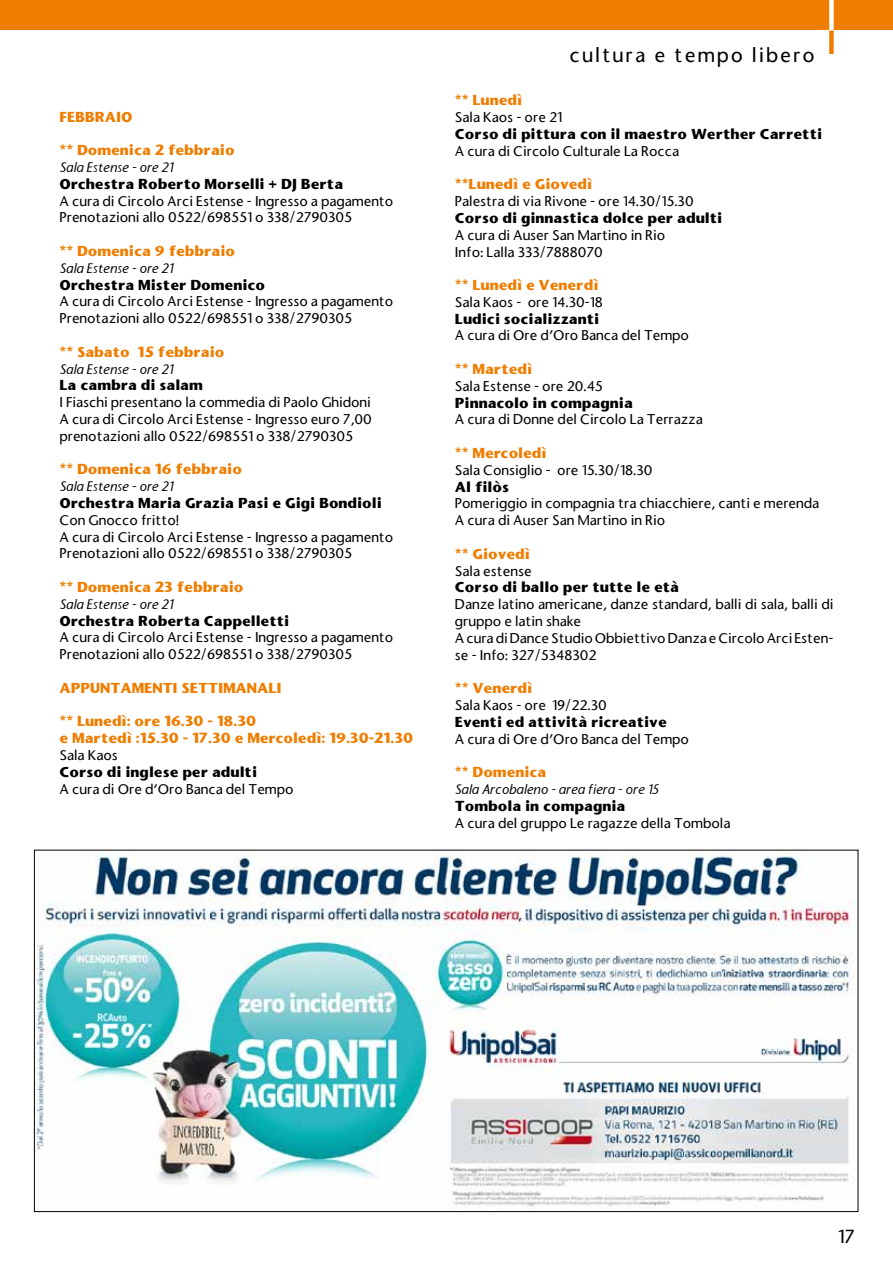
<style>
.page{position:relative;width:893px;height:1263px;background:#fff}
.page>*{position:absolute;margin:0;border:0;box-sizing:border-box;transform-origin:0 0}
.t1{font:500 19.5px "Stone Sans";letter-spacing:.1em;color:#000}
.t2{font:500 18px "Stone Sans";color:#000}
.t3{font:500 13.5px/16.8px "Stone Sans";color:#000}
.t4{font:700 13.5px "Stone Sans";color:#000}
.t5{font:700 13.5px/16.8px "Stone Sans";color:#ef7d00}
.t6{font:italic 500 13.5px "Stone Sans";color:#000}
</style>
<div class="page">
<img style="left:36px;top:853px;width:819px;height:354px">
<div style="left:0;top:0;width:893px;height:30px;background:#ef7d00"></div>
<div style="left:829px;top:30px;width:5px;height:24px;background:#ef7d00"></div>
<div style="left:829px;top:0;width:5px;height:31px;background:#fff"></div>
<p class="t5" style="left:60px;top:108px;width:74px">FEBBRAIO</p>
<p class="t5" style="left:60px;top:142px;width:177px">** Domenica 2 febbraio</p>
<p class="t6" style="left:60px;top:159px;width:115px">Sala Estense - ore 21</p>
<p class="t4" style="left:60px;top:175px;width:285px">Orchestra Roberto Morselli + DJ Berta</p>
<p class="t3" style="left:60px;top:192px;width:335px">A cura di Circolo Arci Estense - Ingresso a pagamento<br>Prenotazioni allo 0522/698551 o 338/2790305</p>
<p class="t5" style="left:60px;top:242px;width:177px">** Domenica 9 febbraio</p>
<p class="t6" style="left:60px;top:260px;width:115px">Sala Estense - ore 21</p>
<p class="t4" style="left:60px;top:275px;width:207px">Orchestra Mister Domenico</p>
<p class="t3" style="left:60px;top:293px;width:335px">A cura di Circolo Arci Estense - Ingresso a pagamento<br>Prenotazioni allo 0522/698551 o 338/2790305</p>
<p class="t5" style="left:60px;top:343px;width:166px">** Sabato 15 febbraio</p>
<p class="t6" style="left:60px;top:361px;width:115px">Sala Estense - ore 21</p>
<p class="t4" style="left:60px;top:376px;width:145px">La cambra di salam</p>
<p class="t3" style="left:60px;top:394px;width:314px;text-align:justify">I Fiaschi presentano la commedia di Paolo Ghidoni A cura di Circolo Arci Estense - Ingresso euro 7,00 prenotazioni allo 0522/698551 o 338/2790305</p>
<p class="t5" style="left:60px;top:461px;width:184px">** Domenica 16 febbraio</p>
<p class="t6" style="left:60px;top:478px;width:115px">Sala Estense - ore 21</p>
<p class="t4" style="left:60px;top:494px;width:324px">Orchestra Maria Grazia Pasi e Gigi Bondioli</p>
<p class="t3" style="left:60px;top:511px;width:335px">Con Gnocco fritto!<br>A cura di Circolo Arci Estense - Ingresso a pagamento<br>Prenotazioni allo 0522/698551 o 338/2790305</p>
<p class="t5" style="left:60px;top:578px;width:185px">** Domenica 23 febbraio</p>
<p class="t6" style="left:60px;top:596px;width:115px">Sala Estense - ore 21</p>
<p class="t4" style="left:60px;top:611px;width:231px">Orchestra Roberta Cappelletti</p>
<p class="t3" style="left:60px;top:629px;width:335px">A cura di Circolo Arci Estense - Ingresso a pagamento<br>Prenotazioni allo 0522/698551 o 338/2790305</p>
<p class="t5" style="left:60px;top:679px;width:223px">APPUNTAMENTI SETTIMANALI</p>
<p class="t5" style="left:60px;top:713px;width:355px">** Lunedì: ore 16.30 - 18.30<br>e Martedì :15.30 - 17.30 e Mercoledì: 19.30-21.30</p>
<p class="t3" style="left:60px;top:747px;width:60px">Sala Kaos</p>
<p class="t4" style="left:60px;top:762px;width:199px">Corso di inglese per adulti</p>
<p class="t3" style="left:60px;top:780px;width:235px">A cura di Ore d’Oro Banca del Tempo</p>
<h1 class="t1" style="left:570px;top:42px;width:247px">cultura e tempo libero</h1>
<p class="t5" style="left:455px;top:92px;width:69px">** Lunedì</p>
<p class="t3" style="left:455px;top:109px;width:109px">Sala Kaos - ore 21</p>
<p class="t4" style="left:455px;top:125px;width:369px">Corso di pittura con il maestro Werther Carretti</p>
<p class="t3" style="left:455px;top:142px;width:226px">A cura di Circolo Culturale La Rocca</p>
<p class="t5" style="left:455px;top:176px;width:139px">**Lunedì e Giovedì</p>
<p class="t3" style="left:455px;top:193px;width:240px">Palestra di via Rivone - ore 14.30/15.30</p>
<p class="t4" style="left:455px;top:209px;width:269px">Corso di ginnastica dolce per adulti</p>
<p class="t3" style="left:455px;top:226px;width:212px">A cura di Auser San Martino in Rio<br>Info: Lalla 333/7888070</p>
<p class="t5" style="left:455px;top:277px;width:145px">** Lunedì e Venerdì</p>
<p class="t3" style="left:455px;top:294px;width:149px">Sala Kaos - ore 14.30-18</p>
<p class="t4" style="left:455px;top:309px;width:146px">Ludici socializzanti</p>
<p class="t3" style="left:455px;top:327px;width:235px">A cura di Ore d’Oro Banca del Tempo</p>
<p class="t5" style="left:455px;top:361px;width:79px">** Martedì</p>
<p class="t3" style="left:455px;top:378px;width:149px">Sala Estense - ore 20.45</p>
<p class="t4" style="left:455px;top:393px;width:179px">Pinnacolo in compagnia</p>
<p class="t3" style="left:455px;top:411px;width:249px">A cura di Donne del Circolo La Terrazza</p>
<p class="t5" style="left:455px;top:445px;width:93px">** Mercoledì</p>
<p class="t3" style="left:455px;top:462px;width:199px">Sala Consiglio - ore 15.30/18.30</p>
<p class="t4" style="left:455px;top:477px;width:56px">Al filòs</p>
<p class="t3" style="left:455px;top:495px;width:366px">Pomeriggio in compagnia tra chiacchiere, canti e merenda<br>A cura di Auser San Martino in Rio</p>
<p class="t5" style="left:455px;top:545px;width:76px">** Giovedì</p>
<p class="t3" style="left:455px;top:562px;width:78px">Sala estense</p>
<p class="t4" style="left:455px;top:578px;width:226px">Corso di ballo per tutte le età</p>
<p class="t3" style="left:455px;top:596px;width:380px">Danze latino americane, danze standard, balli di sala, balli di gruppo e latin shake<br>A cura di Dance Studio Obbiettivo Danza e Circolo Arci Esten&shy;se - Info: 327/5348302</p>
<p class="t5" style="left:455px;top:680px;width:79px">** Venerdì</p>
<p class="t3" style="left:455px;top:697px;width:153px">Sala Kaos - ore 19/22.30</p>
<p class="t4" style="left:455px;top:713px;width:213px">Eventi ed attività ricreative</p>
<p class="t3" style="left:455px;top:730px;width:235px">A cura di Ore d’Oro Banca del Tempo</p>
<p class="t5" style="left:455px;top:764px;width:93px">** Domenica</p>
<p class="t6" style="left:455px;top:781px;width:205px">Sala Arcobaleno - area fiera - ore 15</p>
<p class="t4" style="left:455px;top:797px;width:172px">Tombola in compagnia</p>
<p class="t3" style="left:455px;top:814px;width:277px">A cura del gruppo Le ragazze della Tombola</p>
<h2 class="t2" style="left:838px;top:1225px;width:18px">17</h2>
</div>
